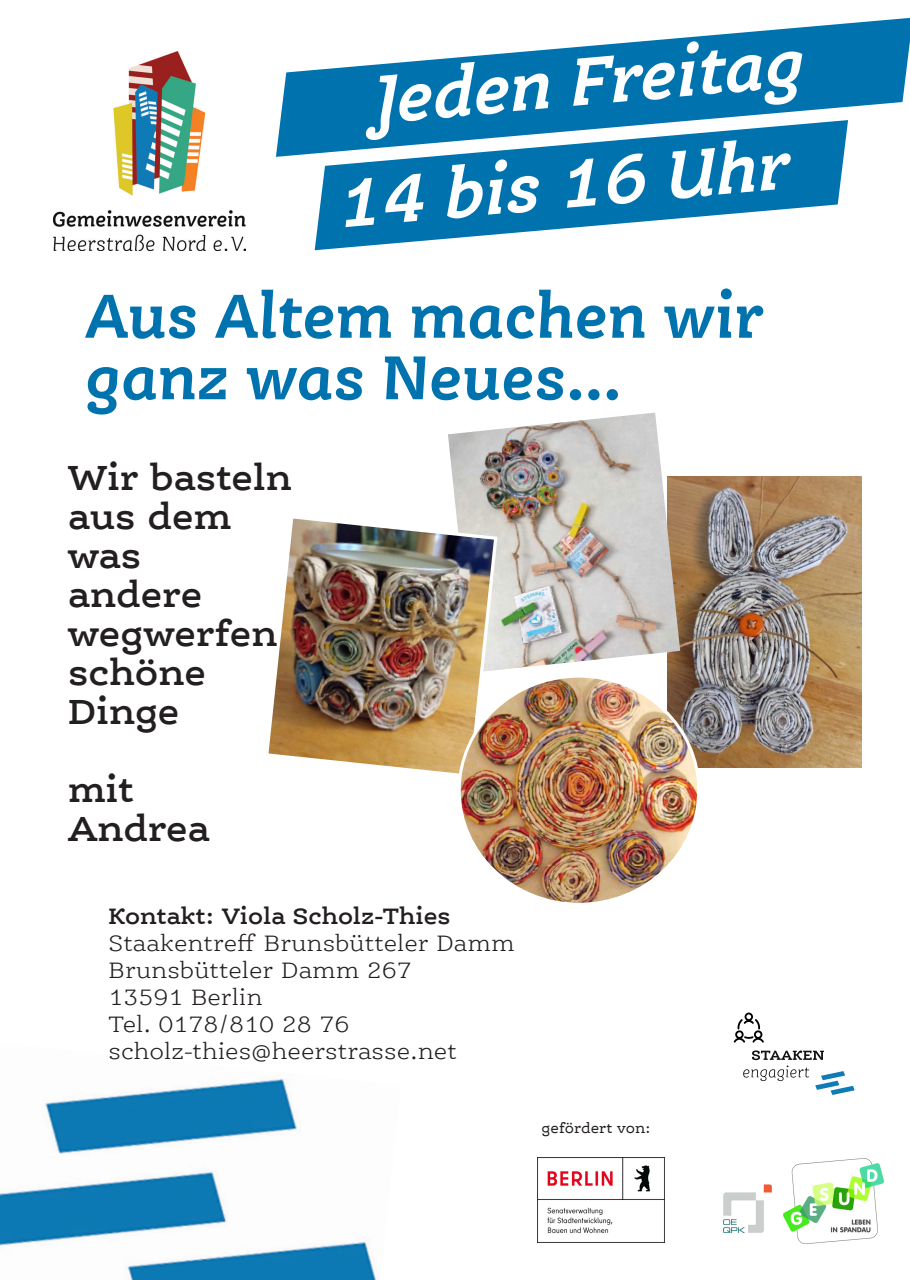
<style>
.page{position:relative;width:910px;height:1280px;background:#fff}
.page>*{position:absolute;margin:0;border:0;box-sizing:border-box;transform-origin:0 0}
.t1{font:italic 700 72px "Ernestine Offc Pro";color:#fff}
.t2{font:italic 700 66px "Ernestine Offc Pro";color:#0073af}
.t3{font:600 37.5px "Ernestine Offc Pro";color:#231f20}
.t4{font:300 24px "Ernestine Offc Pro";color:#231f20}
.t5{font:600 24px "Ernestine Offc Pro";color:#231f20}
.t6{font:15px "Ernestine Offc Pro";color:#231f20}
</style>
<div class="page">
<img style="left:54px;top:51px;width:191px;height:199px">
<img style="left:784px;top:1158px;width:101px;height:85px">
<svg style="left:276px;top:18px;width:634px;height:139px;fill:#0073af"></svg>
<svg style="left:315px;top:120px;width:533px;height:130px;fill:#0073af"></svg>
<svg style="left:734px;top:1012px;width:30px;height:30px"></svg>
<svg style="left:743px;top:1050px;width:112px;height:45px"></svg>
<img style="left:723px;top:1184px;width:49px;height:50px">
<img style="left:537px;top:1157px;width:128px;height:85px">
<img style="left:668px;top:477px;width:194px;height:290px">
<img style="left:448px;top:413px;width:232px;height:260px">
<img style="left:268px;top:513px;width:231px;height:261px">
<img style="left:459px;top:676px;width:240px;height:226px">
<img style="left:0;top:1078px;width:377px;height:202px">
<p class="t1" style="left:363px;top:54px;width:436px;rotate:-5deg">Jeden Freitag</p>
<p class="t1" style="left:329px;top:159px;width:456px;rotate:-5deg">14 bis 16 Uhr</p>
<p class="t2" style="left:85px;top:274px;width:680px">Aus Altem machen wir</p>
<p class="t2" style="left:85px;top:335px;width:541px">ganz was Neues...</p>
<p class="t3" style="left:68px;top:454px;width:225px">Wir basteln</p>
<p class="t3" style="left:68px;top:493px;width:165px">aus dem</p>
<p class="t3" style="left:68px;top:532px;width:75px">was</p>
<p class="t3" style="left:68px;top:571px;width:136px">andere</p>
<p class="t3" style="left:68px;top:610px;width:211px">wegwerfen</p>
<p class="t3" style="left:68px;top:649px;width:140px">schöne</p>
<p class="t3" style="left:68px;top:688px;width:113px">Dinge</p>
<p class="t3" style="left:68px;top:766px;width:68px">mit</p>
<p class="t3" style="left:68px;top:805px;width:144px">Andrea</p>
<p class="t5" style="left:108px;top:901px;width:344px">Kontakt: Viola Scholz-Thies</p>
<p class="t4" style="left:108px;top:929px;width:408px">Staakentreff Brunsbütteler Damm</p>
<p class="t4" style="left:108px;top:956px;width:305px">Brunsbütteler Damm 267</p>
<p class="t4" style="left:108px;top:983px;width:156px">13591 Berlin</p>
<p class="t4" style="left:108px;top:1010px;width:243px">Tel. 0178/810 28 76</p>
<p class="t4" style="left:108px;top:1037px;width:350px">scholz-thies@heerstrasse.net</p>
<p class="t6" style="left:542px;top:1119px;width:110px">gefördert von:</p>
</div>
